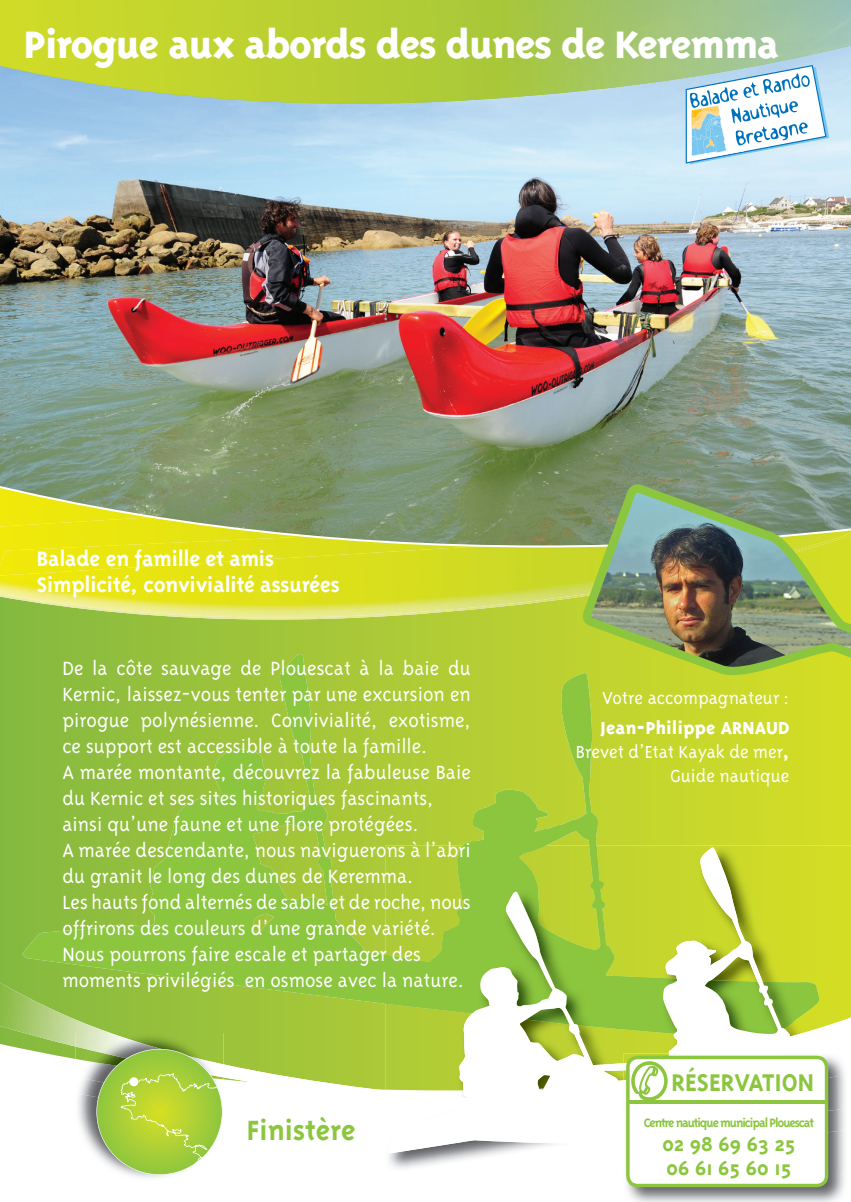
<style>
.page{position:relative;width:851px;height:1202px;background:#fff}
.page>*{position:absolute;margin:0;border:0;box-sizing:border-box;transform-origin:0 0}
.t1{font:800 44px "Triplex";letter-spacing:-.03em;color:#fff}
.t2{font:700 32px "Triplex";color:#8bc63e}
.t3{font:700 27.8px "Triplex";color:#8bc63e}
.t4{font:700 24px/26px "Triplex";letter-spacing:-.01em;color:#fff}
.t5{font:700 23.2px/24px "Triplex";color:#8bc63e}
.t6{font:300 22px/26px "Triplex";color:#fff}
.t7{font:300 20px/24px "Triplex";color:#fff;text-align:right}
.t8{font:700 14px "Triplex";letter-spacing:-.08em;color:#8bc63e}
.s1{font-weight:800}
</style>
<div class="page">
<svg style="left:0;top:620px;width:582px;height:438px;background:#9cc33e"></svg>
<svg style="left:20px;top:652px;width:799px;height:390px;background:#a2c838"></svg>
<svg style="left:386px;top:846px;width:464px;height:244px;background:#b4d03d"></svg>
<img style="left:0;top:572px;width:582px;height:48px">
<svg style="left:0;top:547px;width:582px;height:25px;background:#dde019"></svg>
<img style="left:0;top:102px;width:850px;height:445px">
<img style="left:0;top:983px;width:110px;height:63px">
<svg style="left:488px;top:924px;width:362px;height:121px"></svg>
<img style="left:79px;top:1116px;width:88px;height:62px">
<img style="left:76px;top:1033px;width:147px;height:83px">
<svg style="left:96px;top:1049px;width:289px;height:126px"></svg>
<div style="left:129px;top:1077px;width:9px;height:9px;background:#fff;border-radius:50%"></div>
<img style="left:582px;top:484px;width:268px;height:191px">
<svg style="left:685px;top:102px;width:144px;height:62px"></svg>
<img style="left:0;top:0;width:425px;height:104px">
<img style="left:425px;top:0;width:425px;height:102px">
<img style="left:627px;top:1187px;width:217px;height:15px">
<svg style="left:394px;top:1045px;width:456px;height:142px"></svg>
<h1 class="t1" style="left:24px;top:19px;width:756px">Pirogue aux abords des dunes de Keremma</h1>
<p class="t4" style="left:37px;top:545px;width:304px">Balade en famille et amis<br>Simplicité, convivialité assurées</p>
<p class="t6" style="left:62px;top:655px;width:410px">De la côte sauvage de Plouescat à la baie du Kernic, laissez-vous tenter par une excursion en pirogue polynésienne. Convivialité, exotisme, ce support est accessible à toute la famille.<br>A marée montante, découvrez la fabuleuse Baie du Kernic et ses sites historiques fascinants, ainsi qu’une faune et une flore protégées.<br>A marée descendante, nous naviguerons à l’abri du granit le long des dunes de Keremma.<br>Les hauts fond alternés de sable et de roche, nous offrirons des couleurs d’une grande variété.<br>Nous pourrons faire escale et partager des moments privilégiés en osmose avec la nature.</p>
<h2 class="t2" style="left:247px;top:1112px;width:110px">Finistère</h2>
<p class="t7" style="left:602px;top:686px;width:189px">Votre accompagnateur :</p>
<p class="t7" style="left:575px;top:716px;width:215px"><span class="s1">Jean-Philippe ARNAUD<br></span>Brevet d’Etat Kayak de mer<span class="s1">,<br></span>Guide nautique</p>
<p class="t3" style="left:671px;top:1066px;width:144px">RÉSERVATION</p>
<p class="t8" style="left:643px;top:1114px;width:172px">Centre nautique municipal Plouescat</p>
<p class="t5" style="left:662px;top:1131px;width:135px">02 98 69 63 25<br>06 61 65 60 15</p>
</div>
